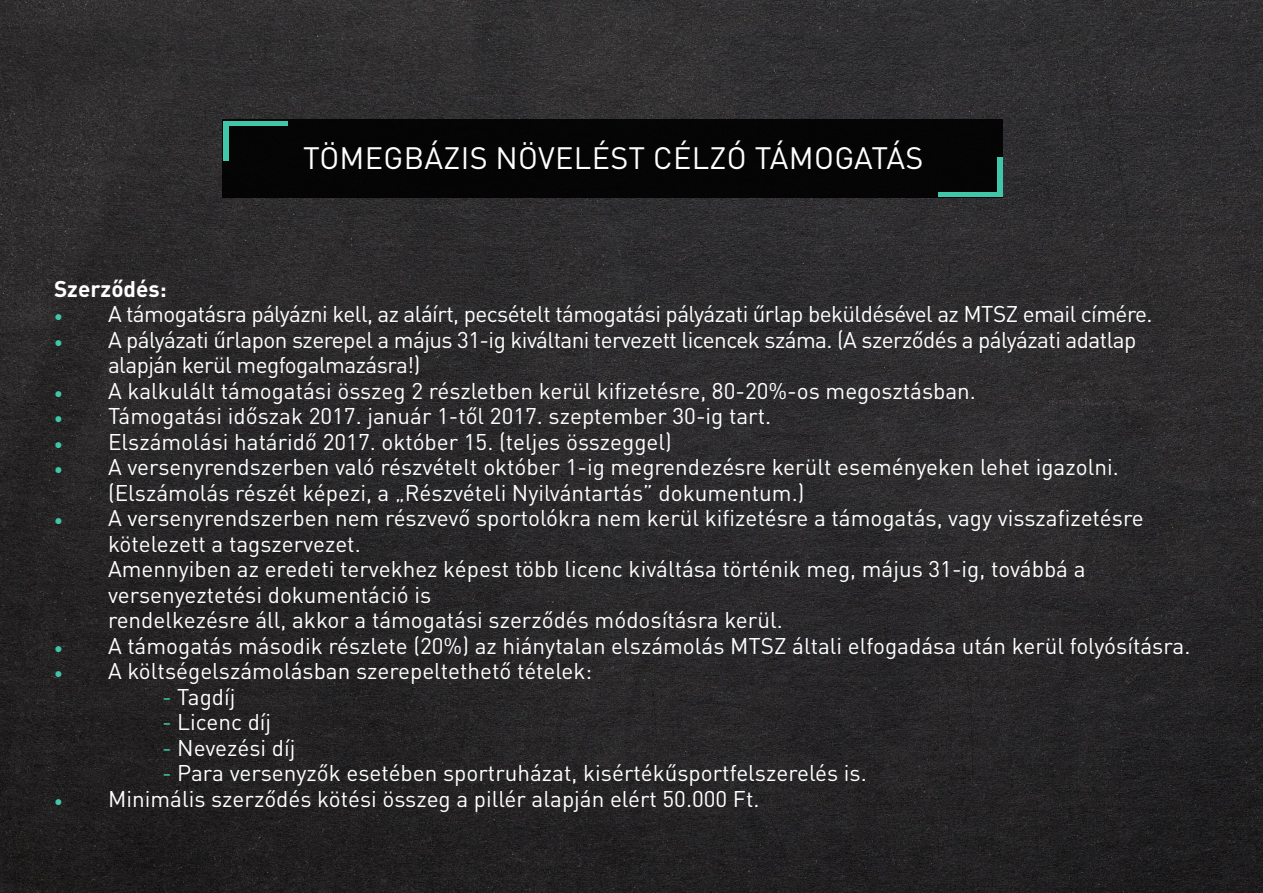
<style>
.page{position:relative;width:1263px;height:893px;background:#fff}
.page>*{position:absolute;margin:0;border:0;box-sizing:border-box;transform-origin:0 0}
.t1{font:30.6px "DIN Pro";letter-spacing:.01em;color:#fff}
.t2{font:22.5px "DIN Pro";color:#fff}
.t3{font:22.5px "DIN Pro";letter-spacing:-.025em;color:#fff}
.t4{font:700 22.5px "DIN Pro";color:#fff}
.s1{font-family:"Minion Pro";color:#40c7a9}
.s2{color:#40c7a9}
</style>
<div class="page">
<img style="left:0;top:0;width:1263px;height:893px">
<div style="left:222px;top:119px;width:780px;height:79px;background:#000"></div>
<hr style="left:938px;top:193px;width:64px;height:4px;background:#40c7a9">
<div style="left:996px;top:157px;width:6px;height:40px;background:#40c7a9"></div>
<hr style="left:224px;top:121px;width:63px;height:4px;background:#40c7a9">
<div style="left:223px;top:121px;width:6px;height:40px;background:#40c7a9"></div>
<p class="t1" style="left:303px;top:137px;width:622px">TÖMEGBÁZIS NÖVELÉST CÉLZÓ TÁMOGATÁS</p>
<p class="t4" style="left:54px;top:273px;width:114px">Szerződés:</p>
<p class="t3" style="left:54px;top:299px;width:1100px"><span class="s1">•</span> A támogatásra pályázni kell, az aláírt, pecsételt támogatási pályázati űrlap beküldésével az MTSZ email címére.</p>
<p class="t3" style="left:54px;top:324px;width:1084px"><span class="s1">•</span> A pályázati űrlapon szerepel a május 31-ig kiváltani tervezett licencek száma. (A szerződés a pályázati adatlap</p>
<p class="t3" style="left:108px;top:350px;width:314px">alapján kerül megfogalmazásra!)</p>
<p class="t2" style="left:54px;top:375px;width:923px"><span class="s1">•</span> A kalkulált támogatási összeg 2 részletben kerül kifizetésre, 80-20%-os megosztásban.</p>
<p class="t2" style="left:54px;top:401px;width:719px"><span class="s1">•</span> Támogatási időszak 2017. január 1-től 2017. szeptember 30-ig tart.</p>
<p class="t2" style="left:54px;top:426px;width:619px"><span class="s1">•</span> Elszámolási határidő 2017. október 15. (teljes összeggel)</p>
<p class="t2" style="left:54px;top:452px;width:1066px"><span class="s1">•</span> A versenyrendszerben való részvételt október 1-ig megrendezésre került eseményeken lehet igazolni.</p>
<p class="t2" style="left:108px;top:477px;width:698px">(Elszámolás részét képezi, a „Részvételi Nyilvántartás” dokumentum.)</p>
<p class="t2" style="left:54px;top:503px;width:1091px"><span class="s1">•</span> A versenyrendszerben nem részvevő sportolókra nem kerül kifizetésre a támogatás, vagy visszafizetésre</p>
<p class="t2" style="left:108px;top:528px;width:254px">kötelezett a tagszervezet.</p>
<p class="t2" style="left:108px;top:554px;width:979px">Amennyiben az eredeti tervekhez képest több licenc kiváltása történik meg, május 31-ig, továbbá a</p>
<p class="t2" style="left:108px;top:579px;width:325px">versenyeztetési dokumentáció is</p>
<p class="t2" style="left:108px;top:605px;width:676px">rendelkezésre áll, akkor a támogatási szerződés módosításra kerül.</p>
<p class="t2" style="left:54px;top:630px;width:1138px"><span class="s1">•</span> A támogatás második részlete (20%) az hiánytalan elszámolás MTSZ általi elfogadása után kerül folyósításra.</p>
<p class="t2" style="left:54px;top:656px;width:540px"><span class="s1">•</span> A költségelszámolásban szerepeltethető tételek:</p>
<p class="t2" style="left:162px;top:681px;width:75px"><span class="s2">-</span> Tagdíj</p>
<p class="t2" style="left:162px;top:707px;width:111px"><span class="s2">-</span> Licenc díj</p>
<p class="t2" style="left:162px;top:732px;width:135px"><span class="s2">-</span> Nevezési díj</p>
<p class="t2" style="left:162px;top:758px;width:706px"><span class="s2">-</span> Para versenyzők esetében sportruházat, kisértékűsportfelszerelés is.</p>
<p class="t2" style="left:54px;top:783px;width:707px"><span class="s1">•</span> Minimális szerződés kötési összeg a pillér alapján elért 50.000 Ft.</p>
</div>
